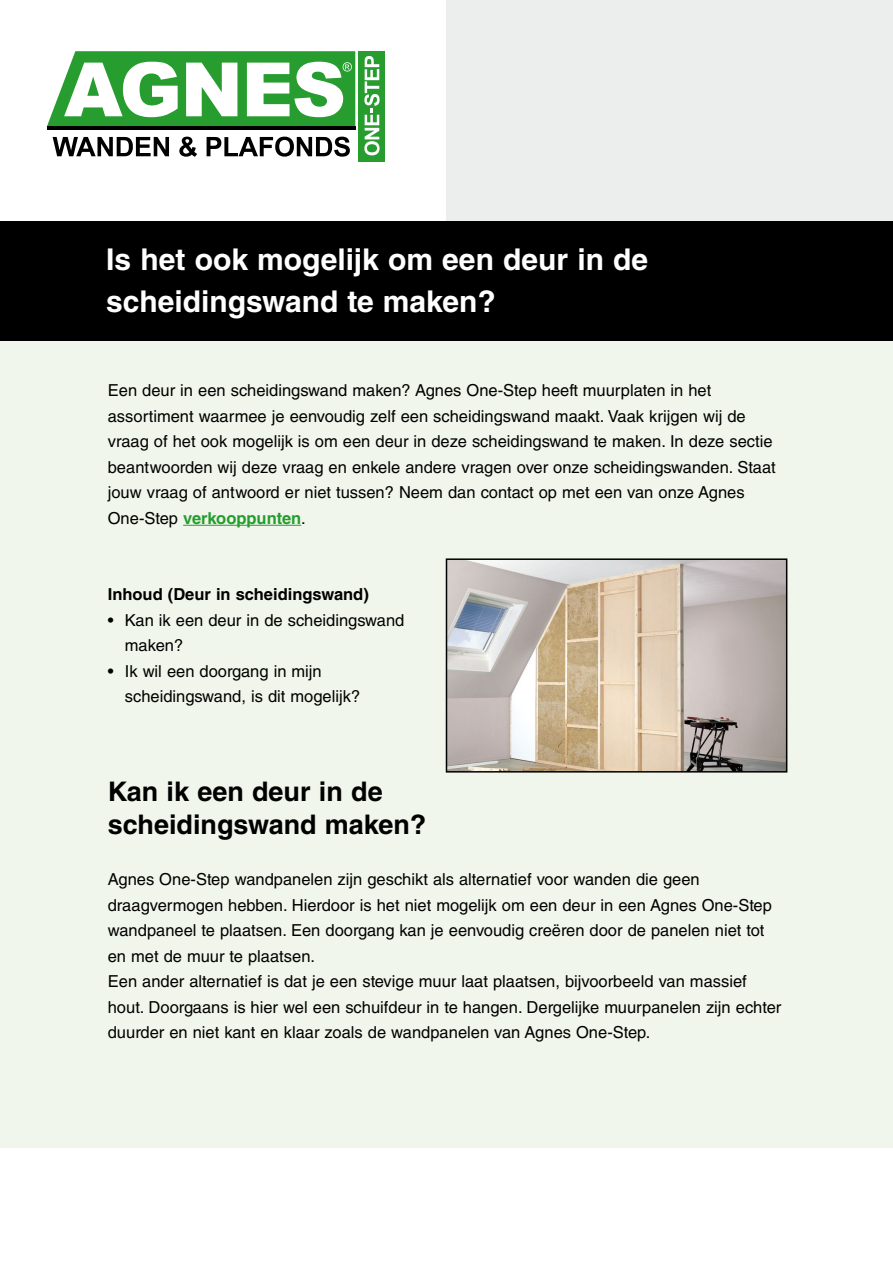
<style>
.page{position:relative;width:893px;height:1263px;background:#fff}
.page>*{position:absolute;margin:0;border:0;box-sizing:border-box;transform-origin:0 0}
.t1{font:700 30px/42px "Helvetica LT Std";color:#fff}
.t2{font:700 27px/33px "Helvetica LT Std";color:#000}
.t3{font:16.5px/25.5px "Helvetica LT Std";color:#000}
.t4{font:700 16.5px "Helvetica LT Std";color:#000}
.s1{font-weight:700;color:#269d2e}
</style>
<div class="page">
<div style="left:0;top:340px;width:893px;height:808px;background:#f0f6eb"></div>
<svg style="left:53px;top:137px;width:116px;height:19px"></svg>
<svg style="left:179px;top:137px;width:18px;height:20px"></svg>
<svg style="left:207px;top:137px;width:143px;height:20px"></svg>
<hr style="left:47px;top:127px;width:308px;height:3px;background:#000">
<div style="left:358px;top:51px;width:27px;height:110px;background:#269d2e"></div>
<svg style="left:364px;top:56px;width:16px;height:99px"></svg>
<svg style="left:47px;top:51px;width:308px;height:76px"></svg>
<div style="left:446px;top:0;width:447px;height:221px;background:#eceded"></div>
<div style="left:0;top:221px;width:893px;height:119px;background:#000"></div>
<hr style="left:183px;top:525px;width:118px;height:1px;background:#269d2e">
<img style="left:449px;top:561px;width:335px;height:208px">
<div style="left:446px;top:558px;width:341px;height:214px;border:2px solid #000"></div>
<h1 class="t1" style="left:106px;top:238px;width:543px">Is het ook mogelijk om een deur in de scheidingswand te maken?</h1>
<p class="t3" style="left:108px;top:377px;width:669px">Een deur in een scheidingswand maken? Agnes One-Step heeft muurplaten in het assortiment waarmee je eenvoudig zelf een scheidingswand maakt. Vaak krijgen wij de vraag of het ook mogelijk is om een deur in deze scheidingswand te maken. In deze sectie beantwoorden wij deze vraag en enkele andere vragen over onze scheidingswanden. Staat jouw vraag of antwoord er niet tussen? Neem dan contact op met een van onze Agnes One-Step <span class="s1">verkooppunten</span>.</p>
<p class="t4" style="left:108px;top:584px;width:263px">Inhoud (Deur in scheidingswand)</p>
<p class="t3" style="left:125px;top:607px;width:281px;text-indent:-17px">• Kan ik een deur in de scheidingswand maken?</p>
<p class="t3" style="left:125px;top:658px;width:237px;text-indent:-17px">• Ik wil een doorgang in mijn scheidingswand, is dit mogelijk?</p>
<h2 class="t2" style="left:108px;top:775px;width:320px">Kan ik een deur in de scheidingswand maken?</h2>
<p class="t3" style="left:108px;top:866px;width:675px">Agnes One-Step wandpanelen zijn geschikt als alternatief voor wanden die geen draagvermogen hebben. Hierdoor is het niet mogelijk om een deur in een Agnes One-Step wandpaneel te plaatsen. Een doorgang kan je eenvoudig creëren door de panelen niet tot en met de muur te plaatsen.<br>Een ander alternatief is dat je een stevige muur laat plaatsen, bijvoorbeeld van massief hout. Doorgaans is hier wel een schuifdeur in te hangen. Dergelijke muurpanelen zijn echter duurder en niet kant en klaar zoals de wandpanelen van Agnes One-Step.</p>
</div>
